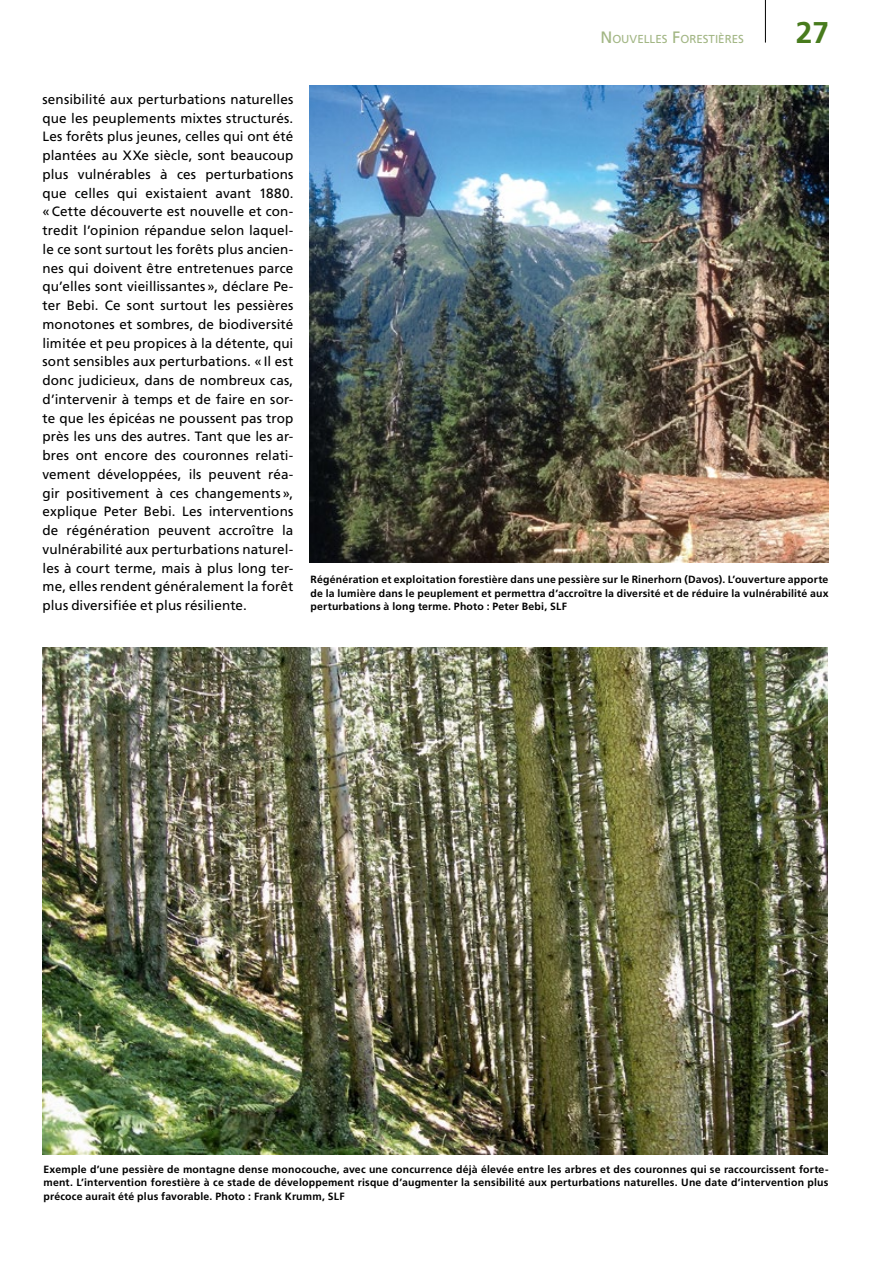
<style>
.page{position:relative;width:893px;height:1263px;background:#fff}
.page>*{position:absolute;margin:0;border:0;box-sizing:border-box;transform-origin:0 0}
.t1{font:700 30px "Frutiger";color:#487b1d}
.t2{font:13.5px/18.8px "Frutiger";letter-spacing:.005em;color:#000;text-align:justify}
.t3{font:11.55px "Frutiger";color:#a2b684}
.t4{font:700 10.5px/13.5px "Frutiger";letter-spacing:.015em;color:#000;text-align:justify}
.s1{font-size:16.5px}
</style>
<div class="page">
<hr style="left:765px;top:0;width:1px;height:43px;background:#000">
<img style="left:310px;top:85px;width:518px;height:477px">
<img style="left:43px;top:647px;width:785px;height:508px">
<p class="t3" style="left:600px;top:32px;width:145px"><span class="s1">N</span>OUVELLES <span class="s1">F</span>ORESTIÈRES</p>
<h1 class="t1" style="left:796px;top:15px;width:35px">27</h1>
<p class="t2" style="left:43px;top:90px;width:252px">sensibilité aux perturbations naturelles que les peuplements mixtes structurés.<br>Les forêts plus jeunes, celles qui ont été plantées au XXe siècle, sont beaucoup plus vulnérables à ces perturbations que celles qui existaient avant 1880. «Cette découverte est nouvelle et con&shy;tredit l’opinion répandue selon laquel&shy;le ce sont surtout les forêts plus ancien&shy;nes qui doivent être entretenues parce qu’elles sont vieillissantes», déclare Pe&shy;ter Bebi. Ce sont surtout les pessières monotones et sombres, de biodiversité limitée et peu propices à la détente, qui sont sensibles aux perturbations. «Il est donc judicieux, dans de nombreux cas, d’intervenir à temps et de faire en sor&shy;te que les épicéas ne poussent pas trop près les uns des autres. Tant que les ar&shy;bres ont encore des couronnes relati&shy;vement développées, ils peuvent réa&shy;gir positivement à ces changements», explique Peter Bebi. Les interventions de régénération peuvent accroître la vulnérabilité aux perturbations naturel&shy;les à court terme, mais à plus long ter&shy;me, elles rendent généralement la forêt plus diversifiée et plus résiliente.</p>
<p class="t4" style="left:311px;top:573px;width:520px">Régénération et exploitation forestière dans une pessière sur le Rinerhorn (Davos). L’ouverture apporte de la lumière dans le peuplement et permettra d’accroître la diversité et de réduire la vulnérabilité aux perturbations à long terme. Photo : Peter Bebi, SLF</p>
<p class="t4" style="left:44px;top:1162px;width:787px">Exemple d’une pessière de montagne dense monocouche, avec une concurrence déjà élevée entre les arbres et des couronnes qui se raccourcissent forte&shy;ment. L’intervention forestière à ce stade de développement risque d’augmenter la sensibilité aux perturbations naturelles. Une date d’intervention plus précoce aurait été plus favorable. Photo : Frank Krumm, SLF</p>
</div>
